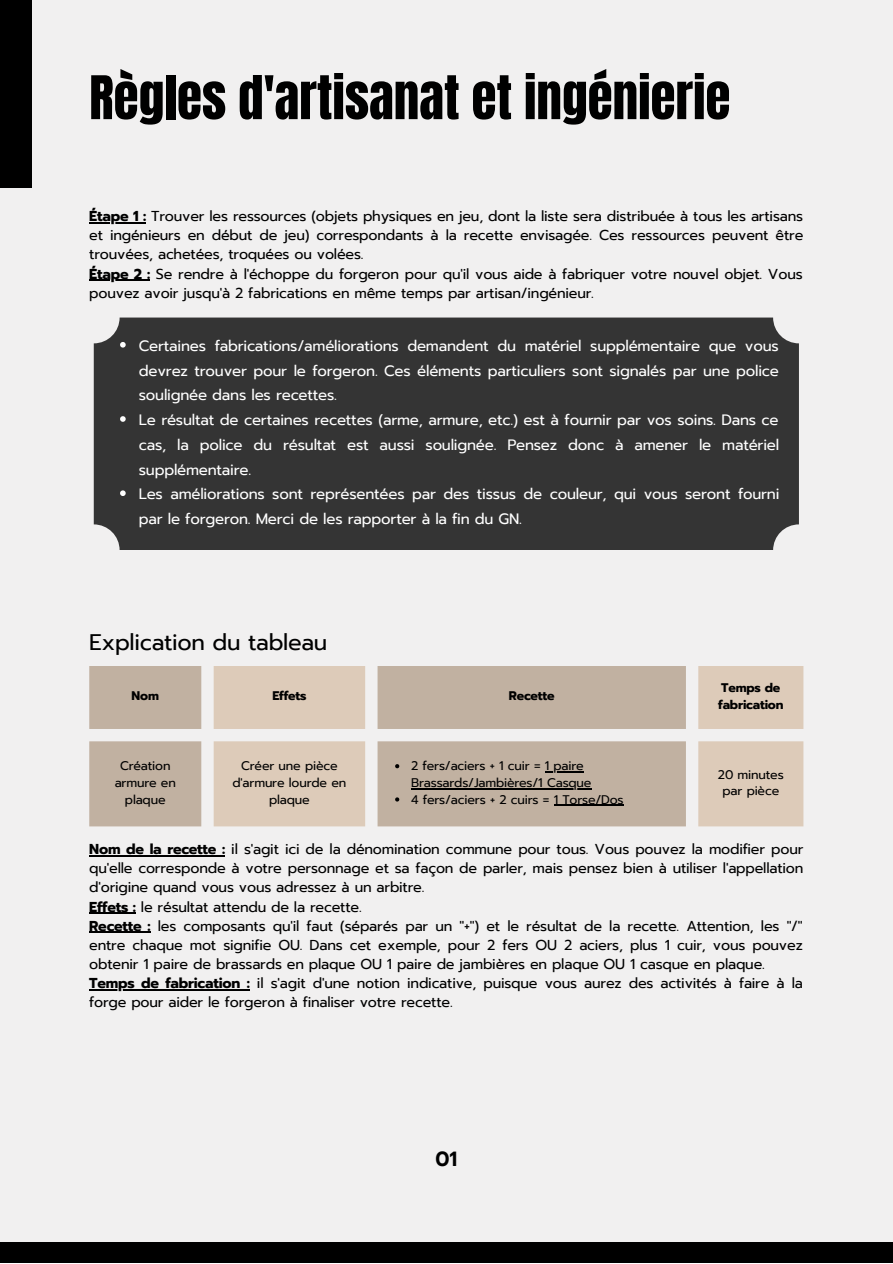
<style>
.page{position:relative;width:893px;height:1264px;background:#fff}
.page>*{position:absolute;margin:0;border:0;box-sizing:border-box;transform-origin:0 0}
.t1{font:51.15px "Anton";color:#000}
.t2{font:22.5px "Prompt";letter-spacing:-.015em;color:#000}
.t3{font:600 20.4px "Prompt";color:#000}
.t4{font:15px/24.8px "Prompt";letter-spacing:-.015em;color:#fff;text-align:justify}
.t5{font:14.4px/19px "Prompt";letter-spacing:-.015em;color:#000;text-align:justify}
.t6{font:12.45px/16.6px "Prompt";letter-spacing:-.015em;color:#000;text-align:center}
.t7{font:700 12.45px/16.6px "Prompt";letter-spacing:-.015em;color:#000}
.s1{font-weight:700}
</style>
<div class="page">
<div style="left:0;top:0;width:892px;height:1262px;background:#f1f0f0"></div>
<div style="left:0;top:0;width:31px;height:187px;background:#000"></div>
<div style="left:0;top:1242px;width:892px;height:20px;background:#000"></div>
<hr style="left:89px;top:222px;width:57px;height:1px;background:#000">
<hr style="left:89px;top:280px;width:61px;height:1px;background:#000">
<div style="left:94px;top:317px;width:704px;height:233px;background:#343434;border-radius:26px"></div>
<svg style="left:120px;top:342px;width:6px;height:5px"></svg>
<svg style="left:120px;top:416px;width:6px;height:6px"></svg>
<svg style="left:120px;top:490px;width:6px;height:6px"></svg>
<svg style="left:89px;top:666px;width:125px;height:160px;background:#c8bbad"></svg>
<svg style="left:214px;top:666px;width:589px;height:160px;background:#d1c2b3"></svg>
<svg style="left:395px;top:764px;width:4px;height:4px"></svg>
<hr style="left:544px;top:771px;width:39px;height:1px;background:#000">
<hr style="left:411px;top:788px;width:180px;height:1px;background:#000">
<svg style="left:395px;top:797px;width:4px;height:4px"></svg>
<hr style="left:553px;top:804px;width:70px;height:1px;background:#000">
<hr style="left:89px;top:855px;width:136px;height:1px;background:#000">
<hr style="left:89px;top:912px;width:47px;height:1px;background:#000">
<hr style="left:89px;top:931px;width:61px;height:2px;background:#000">
<hr style="left:89px;top:989px;width:161px;height:1px;background:#000">
<p class="t1" style="left:89px;top:61px;width:642px">Règles d'artisanat et ingénierie</p>
<p class="t5" style="left:89px;top:207px;width:715px"><span class="s1">Étape 1 :</span> Trouver les ressources (objets physiques en jeu, dont la liste sera distribuée à tous les artisans et ingénieurs en début de jeu) correspondants à la recette envisagée. Ces ressources peuvent être trouvées, achetées, troquées ou volées.</p>
<p class="t5" style="left:89px;top:264px;width:715px"><span class="s1">Étape 2 :</span> Se rendre à l'échoppe du forgeron pour qu'il vous aide à fabriquer votre nouvel objet. Vous pouvez avoir jusqu'à 2 fabrications en même temps par artisan/ingénieur.</p>
<p class="t4" style="left:139px;top:333px;width:641px">Certaines fabrications/améliorations demandent du matériel supplémentaire que vous devrez trouver pour le forgeron. Ces éléments particuliers sont signalés par une police soulignée dans les recettes.</p>
<p class="t4" style="left:139px;top:408px;width:642px">Le résultat de certaines recettes (arme, armure, etc.) est à fournir par vos soins. Dans ce cas, la police du résultat est aussi soulignée. Pensez donc à amener le matériel supplémentaire.</p>
<p class="t4" style="left:139px;top:482px;width:642px">Les améliorations sont représentées par des tissus de couleur, qui vous seront fourni par le forgeron. Merci de les rapporter à la fin du GN.</p>
<p class="t2" style="left:89px;top:625px;width:240px">Explication du tableau</p>
<p class="t7" style="left:132px;top:687px;width:29px">Nom</p>
<p class="t7" style="left:272px;top:687px;width:36px">Effets</p>
<p class="t7" style="left:509px;top:687px;width:47px">Recette</p>
<p class="t7" style="left:718px;top:679px;width:67px">Temps de fabrication</p>
<p class="t6" style="left:115px;top:757px;width:63px">Création armure en plaque</p>
<p class="t6" style="left:232px;top:757px;width:115px">Créer une pièce d'armure lourde en plaque</p>
<p class="t6" style="left:411px;top:757px;width:182px;text-align:left">2 fers/aciers + 1 cuir = 1 paire<br>Brassards/Jambières/1 Casque</p>
<p class="t6" style="left:411px;top:791px;width:214px">4 fers/aciers + 2 cuirs = 1 Torse/Dos</p>
<p class="t6" style="left:717px;top:766px;width:67px">20 minutes par pièce</p>
<p class="t5" style="left:89px;top:839px;width:715px"><span class="s1">Nom de la recette :</span> il s'agit ici de la dénomination commune pour tous. Vous pouvez la modifier pour qu'elle corresponde à votre personnage et sa façon de parler, mais pensez bien à utiliser l'appellation d'origine quand vous vous adressez à un arbitre.</p>
<p class="t5" style="left:89px;top:897px;width:274px"><span class="s1">Effets :</span> le résultat attendu de la recette.</p>
<p class="t5" style="left:89px;top:916px;width:715px"><span class="s1">Recette :</span> les composants qu'il faut (séparés par un "+") et le résultat de la recette. Attention, les "/" entre chaque mot signifie OU. Dans cet exemple, pour 2 fers OU 2 aciers, plus 1 cuir, vous pouvez obtenir 1 paire de brassards en plaque OU 1 paire de jambières en plaque OU 1 casque en plaque.</p>
<p class="t5" style="left:89px;top:973px;width:715px"><span class="s1">Temps de fabrication :</span> il s'agit d'une notion indicative, puisque vous aurez des activités à faire à la forge pour aider le forgeron à finaliser votre recette.</p>
<p class="t3" style="left:435px;top:1143px;width:23px">01</p>
</div>
